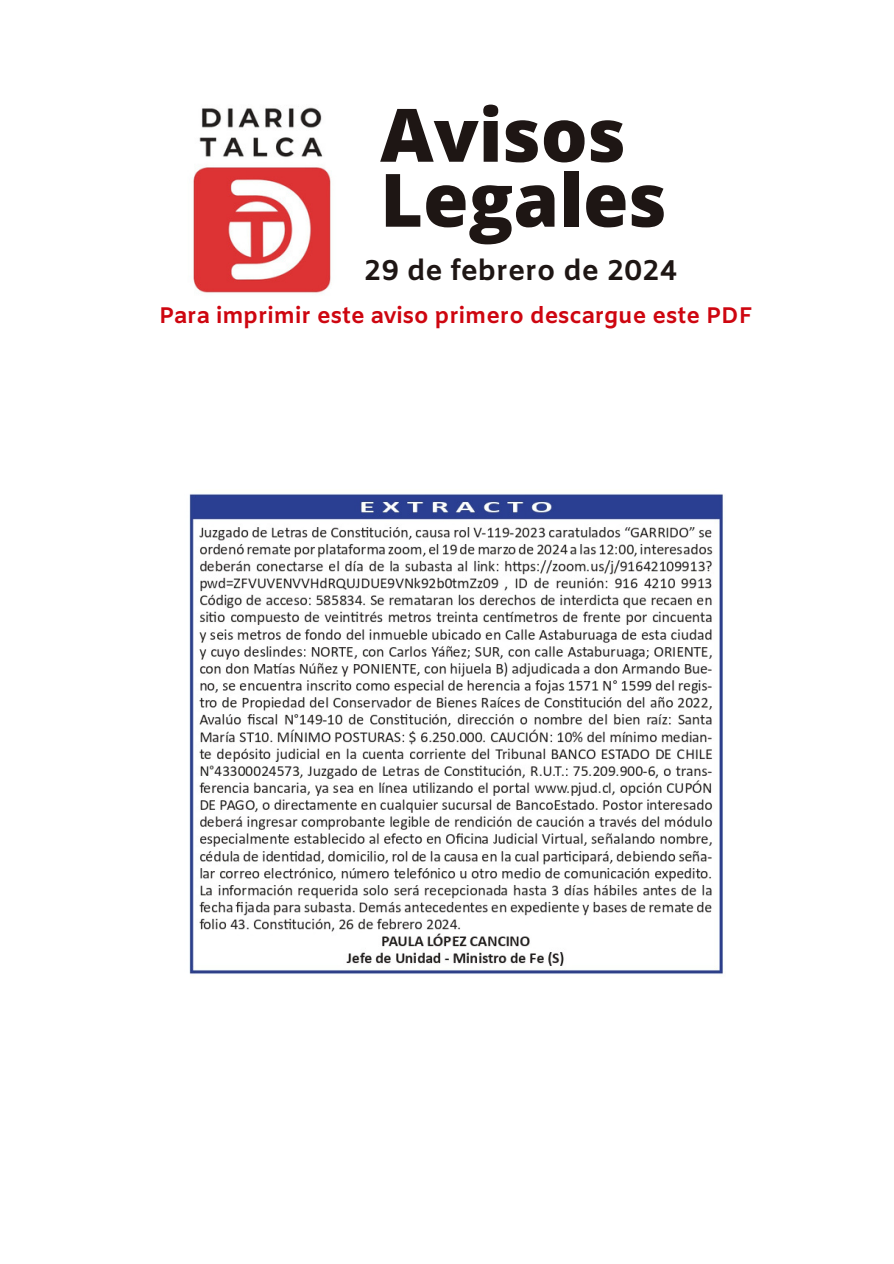
<style>
.page{position:relative;width:894px;height:1264px;background:#fff}
.page>*{position:absolute;margin:0;border:0;box-sizing:border-box;transform-origin:0 0}
.t1{font:800 73.65px/64.9px "Open Sans";color:#1e1614}
.t2{font:700 28.5px "Amiko";color:#1e1614}
.t3{font:700 22.5px "Amiko";color:#ce0610}
</style>
<div class="page">
<img style="left:193px;top:107px;width:138px;height:186px">
<img style="left:189px;top:494px;width:534px;height:480px">
<p class="t1" style="left:380px;top:101px;width:288px">Avisos<br>Legales</p>
<p class="t2" style="left:364px;top:253px;width:315px">29 de febrero de 2024</p>
<h2 class="t3" style="left:159px;top:302px;width:594px">Para imprimir este aviso primero descargue este PDF</h2>
</div>
